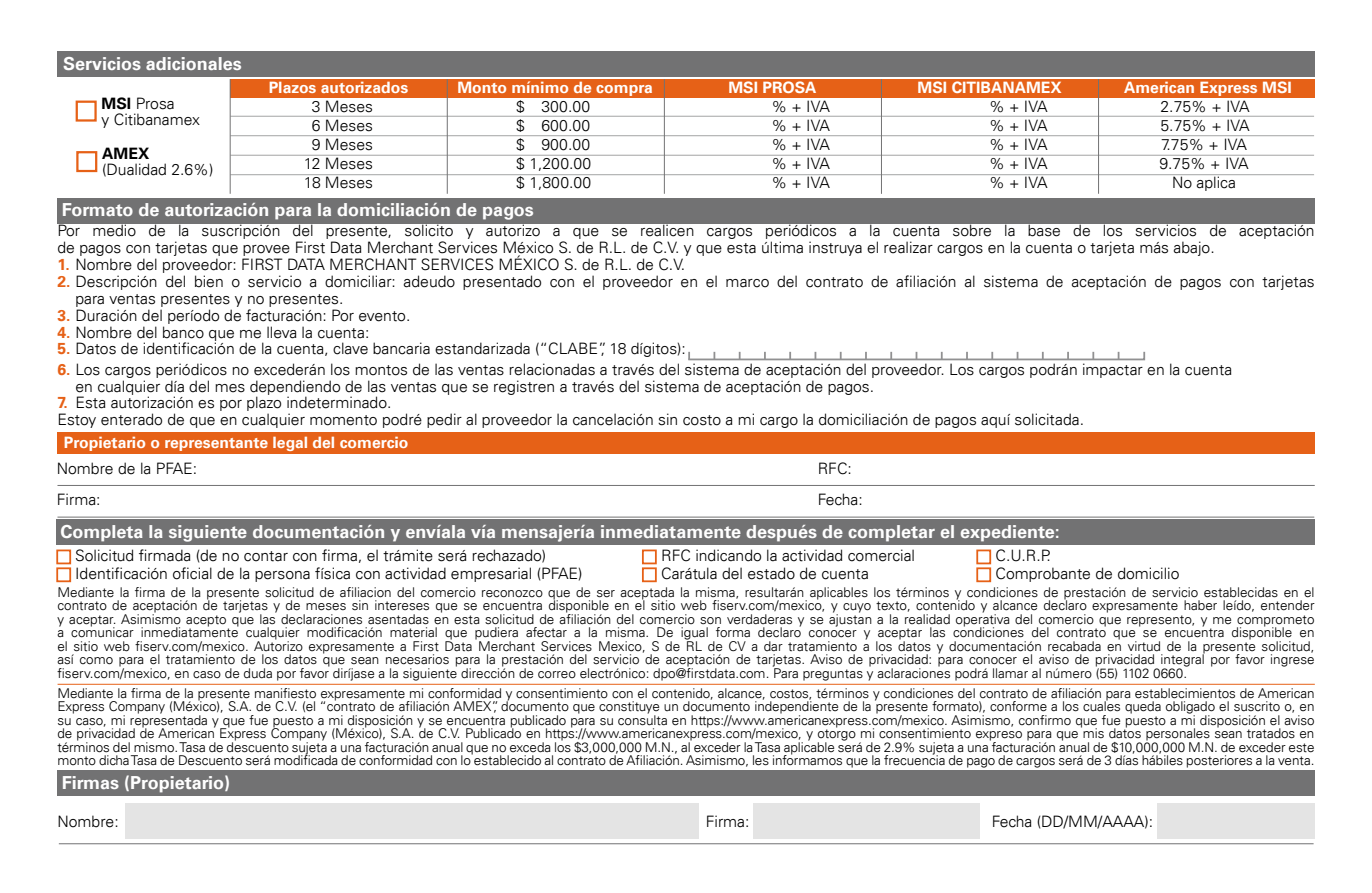
<style>
.page{position:relative;width:1372px;height:893px;background:#fff}
.page>*{position:absolute;margin:0;border:0;box-sizing:border-box;transform-origin:0 0}
.t1{font:700 18px "Univers For Fiserv 65";color:#fff}
.t2{font:300 15.75px/19.1px "Univers For Fiserv 45";color:#000}
.t3{font:700 15.75px "Univers For Fiserv 65";color:#fff}
.t4{font:700 15.75px "Univers For Fiserv 65";color:#000}
.t5{font:300 13.5px/13.5px "Univers For Fiserv 45";letter-spacing:-.005em;color:#000;text-align:justify}
.s1{font-family:"Univers For Fiserv 65";font-weight:700}
.s2{font-family:"Univers For Fiserv 65";font-weight:700;color:#e66117}
</style>
<div class="page">
<hr style="left:59px;top:843px;width:1254px;height:1px;background:#727273">
<div style="left:126px;top:803px;width:573px;height:36px;background:#e4e4e4"></div>
<div style="left:753px;top:803px;width:226px;height:36px;background:#e4e4e4"></div>
<div style="left:1156px;top:803px;width:158px;height:36px;background:#e4e4e4"></div>
<div style="left:57px;top:770px;width:1257px;height:26px;background:#727273"></div>
<div style="left:57px;top:198px;width:1257px;height:25px;background:#727273"></div>
<svg style="left:688px;top:351px;width:457px;height:10px"></svg>
<hr style="left:57px;top:517px;width:1257px;height:1px;background:#727273">
<div style="left:57px;top:432px;width:1257px;height:22px;background:#e66117"></div>
<hr style="left:57px;top:485px;width:1257px;height:1px;background:#727273">
<div style="left:56px;top:519px;width:1258px;height:26px;background:#727273"></div>
<div style="left:56px;top:549px;width:15px;height:15px;border:2px solid #e66117"></div>
<div style="left:56px;top:567px;width:15px;height:15px;border:2px solid #e66117"></div>
<div style="left:642px;top:549px;width:14px;height:15px;border:2px solid #e66117"></div>
<div style="left:642px;top:567px;width:14px;height:15px;border:2px solid #e66117"></div>
<div style="left:976px;top:549px;width:15px;height:15px;border:2px solid #e66117"></div>
<div style="left:976px;top:567px;width:15px;height:15px;border:2px solid #e66117"></div>
<hr style="left:58px;top:684px;width:1256px;height:1px;background:#e66117">
<div style="left:57px;top:51px;width:1257px;height:26px;background:#727273"></div>
<div style="left:230px;top:79px;width:1084px;height:19px;background:#e66117"></div>
<hr style="left:230px;top:116px;width:1083px;height:1px;background:#a3a4a4">
<hr style="left:230px;top:135px;width:1083px;height:1px;background:#a3a4a4">
<hr style="left:230px;top:174px;width:1083px;height:1px;background:#a3a4a4">
<hr style="left:230px;top:155px;width:1083px;height:1px;background:#a3a4a4">
<hr style="left:881px;top:79px;width:1px;height:115px;background:#727273">
<hr style="left:1098px;top:79px;width:1px;height:115px;background:#727273">
<hr style="left:664px;top:79px;width:1px;height:115px;background:#727273">
<hr style="left:230px;top:79px;width:1px;height:115px;background:#727273">
<hr style="left:447px;top:79px;width:1px;height:115px;background:#727273">
<div style="left:76px;top:101px;width:21px;height:21px;background:#fff;border:2px solid #e66117"></div>
<div style="left:76px;top:151px;width:21px;height:21px;background:#fff;border:2px solid #e66117"></div>
<h1 class="t1" style="left:63px;top:53px;width:180px">Servicios adicionales</h1>
<p class="t2" style="left:102px;top:96px;width:100px;line-height:15.8px"><span class="s1">MSI</span> Prosa<br>y Citibanamex</p>
<p class="t4" style="left:102px;top:144px;width:49px">AMEX</p>
<p class="t2" style="left:102px;top:160px;width:113px">(Dualidad 2.6%)</p>
<p class="t3" style="left:269px;top:78px;width:141px">Plazos autorizados</p>
<p class="t2" style="left:304px;top:97px;width:71px;text-align:center">3 Meses<br>6 Meses<br>9 Meses<br>12 Meses<br>18 Meses</p>
<p class="t3" style="left:457px;top:78px;width:197px">Monto mínimo de compra</p>
<p class="t2" style="left:516px;top:97px;width:77px;text-align:justify">$ 300.00 $ 600.00 $ 900.00 $ 1,200.00 $ 1,800.00</p>
<p class="t3" style="left:728px;top:78px;width:90px">MSI PROSA</p>
<p class="t2" style="left:771px;top:97px;width:60px;text-align:justify">% + IVA % + IVA % + IVA % + IVA % + IVA</p>
<p class="t3" style="left:917px;top:78px;width:146px">MSI CITIBANAMEX</p>
<p class="t2" style="left:989px;top:97px;width:60px;text-align:justify">% + IVA % + IVA % + IVA % + IVA % + IVA</p>
<p class="t3" style="left:1123px;top:78px;width:169px">American Express MSI</p>
<p class="t2" style="left:1159px;top:97px;width:92px;text-align:center">2.75% + IVA<br>5.75% + IVA<br>7.75% + IVA<br>9.75% + IVA<br>No aplica</p>
<h1 class="t1" style="left:62px;top:199px;width:473px">Formato de autorización para la domiciliación de pagos</h1>
<p class="t2" style="left:57px;top:222px;width:1258px;line-height:16.9px">Por medio de la suscripción del presente, solicito y autorizo a que se realicen cargos periódicos a la cuenta sobre la base de los servicios de aceptación de pagos con tarjetas que provee First Data Merchant Services México S. de R.L. de C.V. y que esta última instruya el realizar cargos en la cuenta o tarjeta más abajo.</p>
<p class="t2" style="left:57px;top:255px;width:629px"><span class="s2">1.</span> Nombre del proveedor: FIRST DATA MERCHANT SERVICES MÉXICO S. de R.L. de C.V.</p>
<p class="t2" style="left:75px;top:273px;width:1240px;line-height:16.9px;text-indent:-18px"><span class="s2">2.</span> Descripción del bien o servicio a domiciliar: adeudo presentado con el proveedor en el marco del contrato de afiliación al sistema de aceptación de pagos con tarjetas para ventas presentes y no presentes.</p>
<p class="t2" style="left:57px;top:306px;width:354px"><span class="s2">3.</span> Duración del período de facturación: Por evento.</p>
<p class="t2" style="left:57px;top:339px;width:630px"><span class="s2">5.</span> Datos de identificación de la cuenta, clave bancaria estandarizada (“CLABE”, 18 dígitos):</p>
<p class="t2" style="left:75px;top:361px;width:1158px;line-height:16.9px;text-indent:-18px"><span class="s2">6.</span> Los cargos periódicos no excederán los montos de las ventas relacionadas a través del sistema de aceptación del proveedor. Los cargos podrán impactar en la cuenta en cualquier día del mes dependiendo de las ventas que se registren a través del sistema de aceptación de pagos.</p>
<p class="t2" style="left:57px;top:394px;width:1028px;line-height:16.9px"><span class="s2">7.</span> Esta autorización es por plazo indeterminado.<br>Estoy enterado de que en cualquier momento podré pedir al proveedor la cancelación sin costo a mi cargo la domiciliación de pagos aquí solicitada.</p>
<p class="t2" style="left:57px;top:459px;width:142px">Nombre de la PFAE:</p>
<p class="t2" style="left:817px;top:459px;width:36px">RFC:</p>
<p class="t2" style="left:57px;top:490px;width:45px">Firma:</p>
<p class="t2" style="left:817px;top:490px;width:46px">Fecha:</p>
<p class="t3" style="left:64px;top:434px;width:346px">Propietario o representante legal del comercio</p>
<h1 class="t1" style="left:61px;top:521px;width:1000px">Completa la siguiente documentación y envíala vía mensajería inmediatamente después de completar el expediente:</h1>
<p class="t2" style="left:75px;top:546px;width:509px;line-height:18px">Solicitud firmada (de no contar con firma, el trámite será rechazado)<br>Identificación oficial de la persona física con actividad empresarial (PFAE)</p>
<p class="t2" style="left:661px;top:546px;width:255px;line-height:18px">RFC indicando la actividad comercial<br>Carátula del estado de cuenta</p>
<p class="t2" style="left:995px;top:546px;width:185px;line-height:18px">C.U.R.P.<br>Comprobante de domicilio</p>
<p class="t5" style="left:57px;top:585px;width:1258px">Mediante la firma de la presente solicitud de afiliacion del comercio reconozco que de ser aceptada la misma, resultarán aplicables los términos y condiciones de prestación de servicio establecidas en el contrato de aceptación de tarjetas y de meses sin intereses que se encuentra disponible en el sitio web fiserv.com/mexico, y cuyo texto, contenido y alcance declaro expresamente haber leído, entender y aceptar. Asimismo acepto que las declaraciones asentadas en esta solicitud de afiliación del comercio son verdaderas y se ajustan a la realidad operativa del comercio que represento, y me comprometo a comunicar inmediatamente cualquier modificación material que pudiera afectar a la misma. De igual forma declaro conocer y aceptar las condiciones del contrato que se encuentra disponible en el sitio web fiserv.com/mexico. Autorizo expresamente a First Data Merchant Services Mexico, S de RL de CV a dar tratamiento a los datos y documentación recabada en virtud de la presente solicitud, así como para el tratamiento de los datos que sean necesarios para la prestación del servicio de aceptación de tarjetas. Aviso de privacidad: para conocer el aviso de privacidad integral por favor ingrese fiserv.com/mexico, en caso de duda por favor diríjase a la siguiente dirección de correo electrónico: dpo@firstdata.com. Para preguntas y aclaraciones podrá llamar al número (55) 1102 0660.</p>
<p class="t5" style="left:57px;top:686px;width:1258px">Mediante la firma de la presente manifiesto expresamente mi conformidad y consentimiento con el contenido, alcance, costos, términos y condiciones del contrato de afiliación para establecimientos de American Express Company (México), S.A. de C.V. (el “contrato de afiliación AMEX”, documento que constituye un documento independiente de la presente formato), conforme a los cuales queda obligado el suscrito o, en su caso, mi representada y que fue puesto a mi disposición y se encuentra publicado para su consulta en https://www.americanexpress.com/mexico. Asimismo, confirmo que fue puesto a mi disposición el aviso de privacidad de American Express Company (México), S.A. de C.V. Publicado en https://www.americanexpress.com/mexico, y otorgo mi consentimiento expreso para que mis datos personales sean tratados en términos del mismo. Tasa de descuento sujeta a una facturación anual que no exceda los $3,000,000 M.N., al exceder la Tasa aplicable será de 2.9% sujeta a una facturación anual de $10,000,000 M.N. de exceder este monto dicha Tasa de Descuento será modificada de conformidad con lo establecido al contrato de Afiliación. Asimismo, les informamos que la frecuencia de pago de cargos será de 3 días hábiles posteriores a la venta.</p>
<h1 class="t1" style="left:62px;top:772px;width:170px">Firmas (Propietario)</h1>
<p class="t2" style="left:57px;top:812px;width:63px">Nombre:</p>
<p class="t2" style="left:705px;top:812px;width:45px">Firma:</p>
<p class="t2" style="left:991px;top:812px;width:163px">Fecha (DD/MM/AAAA):</p>
</div>
